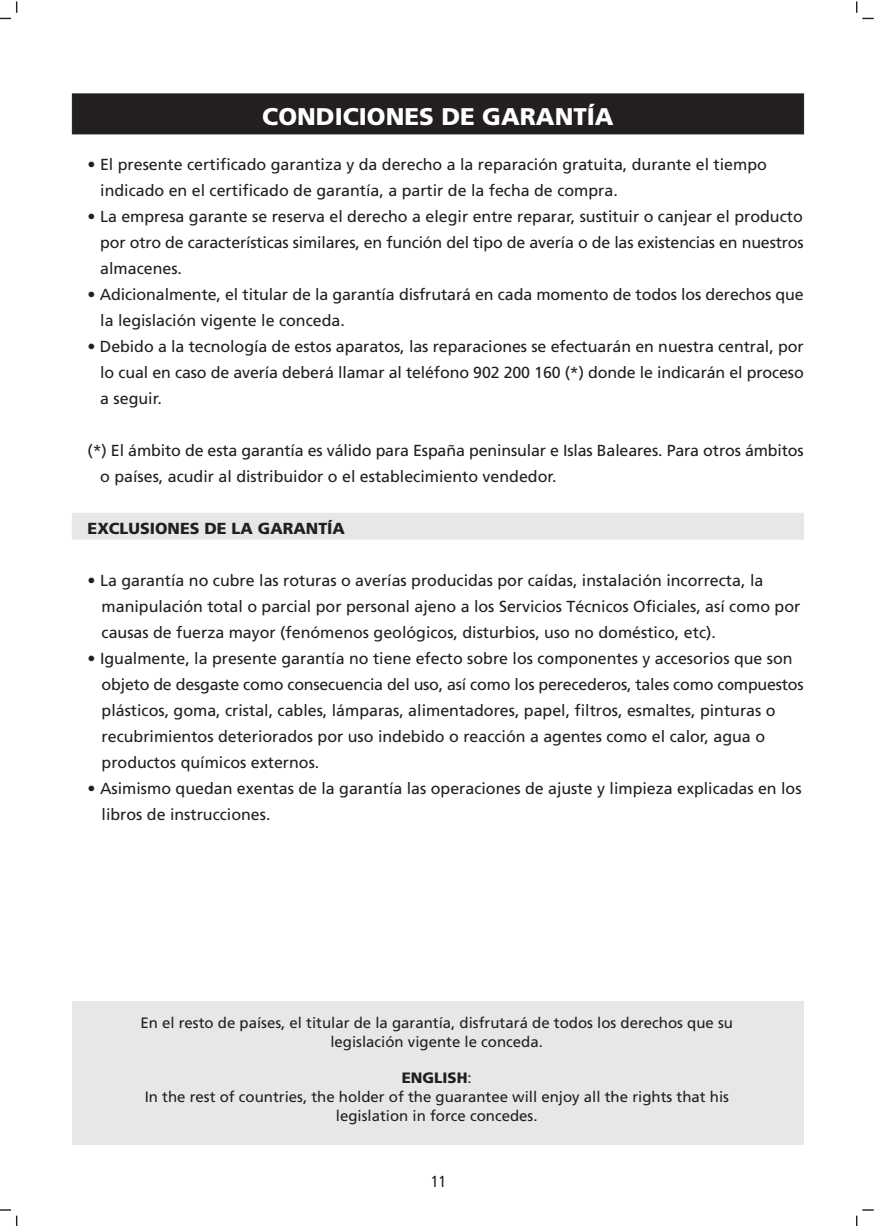
<style>
.page{position:relative;width:876px;height:1226px;background:#fff}
.page>*{position:absolute;margin:0;border:0;box-sizing:border-box;transform-origin:0 0}
.t1{font:900 24.2px "Frutiger";color:#fff}
.t2{font:16px/26px "Frutiger";color:#231f20}
.t3{font:900 16px "Frutiger";color:#231f20}
.t4{font:condensed 16px "Frutiger";color:#231f20}
.t5{font:15px/19px "Frutiger";color:#231f20;text-align:center}
.s1{font-weight:900}
</style>
<div class="page">
<div style="left:72px;top:513px;width:732px;height:27px;background:#e6e7e9"></div>
<div style="left:72px;top:93px;width:732px;height:41px;background:#231f20;border:1px solid #231f20"></div>
<svg style="left:0;top:1209px;width:17px;height:17px"></svg>
<svg style="left:0;top:1px;width:17px;height:18px"></svg>
<svg style="left:856px;top:1px;width:18px;height:18px"></svg>
<svg style="left:856px;top:1209px;width:18px;height:17px"></svg>
<div style="left:72px;top:1001px;width:732px;height:143px;background:#e6e7e9"></div>
<p class="t1" style="left:262px;top:107px;width:353px">CONDICIONES DE GARANTÍA</p>
<p class="t2" style="left:100px;top:153px;width:668px;text-indent:-13px">• El presente certificado garantiza y da derecho a la reparación gratuita, durante el tiempo indicado en el certificado de garantía, a partir de la fecha de compra.</p>
<p class="t2" style="left:100px;top:205px;width:705px;text-align:justify;text-indent:-13px">• La empresa garante se reserva el derecho a elegir entre reparar, sustituir o canjear el producto por otro de características similares, en función del tipo de avería o de las existencias en nuestros almacenes.</p>
<p class="t2" style="left:100px;top:283px;width:705px;text-indent:-13px">• Adicionalmente, el titular de la garantía disfrutará en cada momento de todos los derechos que la legislación vigente le conceda.</p>
<p class="t2" style="left:100px;top:335px;width:705px;text-align:justify;text-indent:-13px">• Debido a la tecnología de estos aparatos, las reparaciones se efectuarán en nuestra central, por lo cual en caso de avería deberá llamar al teléfono 902 200 160 (*) donde le indicarán el proceso a seguir.</p>
<p class="t2" style="left:100px;top:439px;width:705px;text-indent:-13px">(*) El ámbito de esta garantía es válido para España peninsular e Islas Baleares. Para otros ámbitos o países, acudir al distribuidor o el establecimiento vendedor.</p>
<p class="t3" style="left:88px;top:522px;width:259px">EXCLUSIONES DE LA GARANTÍA</p>
<p class="t2" style="left:102px;top:569px;width:700px;text-indent:-14px">• La garantía no cubre las roturas o averías producidas por caídas, instalación incorrecta, la manipulación total o parcial por personal ajeno a los Servicios Técnicos Oficiales, así como por causas de fuerza mayor (fenómenos geológicos, disturbios, uso no doméstico, etc).</p>
<p class="t2" style="left:102px;top:647px;width:704px;text-indent:-14px">• Igualmente, la presente garantía no tiene efecto sobre los componentes y accesorios que son objeto de desgaste como consecuencia del uso, así como los perecederos, tales como compuestos plásticos, goma, cristal, cables, lámparas, alimentadores, papel, filtros, esmaltes, pinturas o recubrimientos deteriorados por uso indebido o reacción a agentes como el calor, agua o productos químicos externos.</p>
<p class="t2" style="left:102px;top:777px;width:702px;text-indent:-14px">• Asimismo quedan exentas de la garantía las operaciones de ajuste y limpieza explicadas en los libros de instrucciones.</p>
<p class="t5" style="left:140px;top:1014px;width:594px">En el resto de países, el titular de la garantía, disfrutará de todos los derechos que su legislación vigente le conceda.</p>
<p class="t5" style="left:145px;top:1070px;width:586px"><span class="s1">ENGLISH</span>:<br>In the rest of countries, the holder of the guarantee will enjoy all the rights that his legislation in force concedes.</p>
<p class="t4" style="left:431px;top:1175px;width:17px">11</p>
</div>
